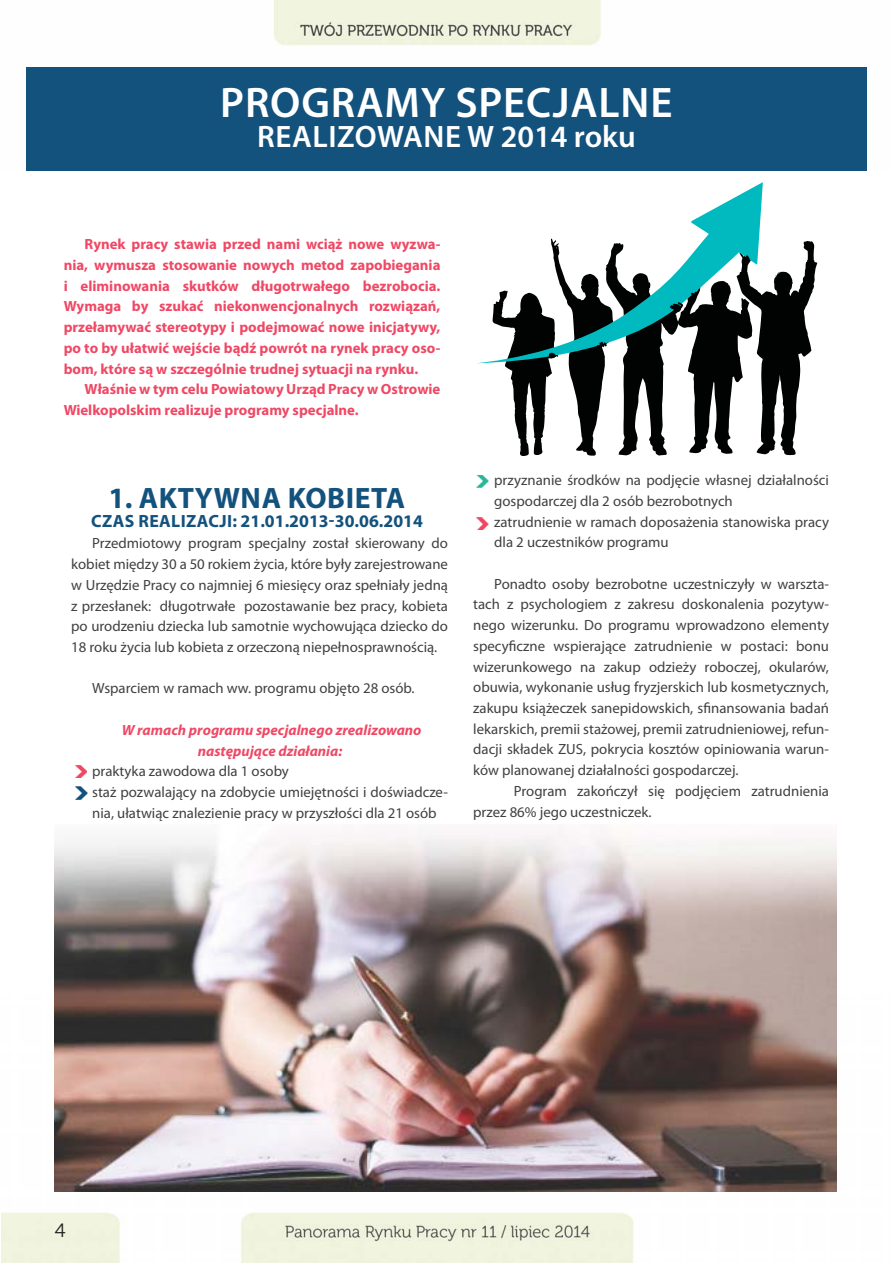
<style>
.page{position:relative;width:893px;height:1263px;background:#fff}
.page>*{position:absolute;margin:0;border:0;box-sizing:border-box;transform-origin:0 0}
.t1{font:600 42.9px "Myriad Pro";letter-spacing:.02em;color:#fff}
.t2{font:600 31.05px "Myriad Pro";letter-spacing:.01em;color:#fff}
.t3{font:700 29.55px "Myriad Pro";letter-spacing:.02em;color:#13527d}
.t4{font:19.2px "Museo 300";color:#231f20}
.t5{font:700 17.7px "Myriad Pro";letter-spacing:.01em;color:#13527d}
.t6{font:14.85px/20.7px "Myriad Pro";color:#404041}
.t7{font:700 14.85px/20.7px "Myriad Pro";color:#ef4865;text-align:justify}
.t8{font:italic 700 14.85px/20.7px "Myriad Pro";color:#ef4865;text-align:center}
</style>
<div class="page">
<img style="left:273px;top:0;width:328px;height:46px">
<img style="left:2px;top:994px;width:632px;height:269px">
<img style="left:55px;top:831px;width:782px;height:361px">
<svg style="left:479px;top:182px;width:284px;height:181px"></svg>
<svg style="left:492px;top:238px;width:325px;height:218px"></svg>
<div style="left:26px;top:67px;width:841px;height:103px;background:#13527d"></div>
<svg style="left:76px;top:766px;width:11px;height:12px"></svg>
<svg style="left:76px;top:787px;width:11px;height:12px"></svg>
<svg style="left:477px;top:475px;width:11px;height:12px"></svg>
<svg style="left:477px;top:518px;width:11px;height:12px"></svg>
<h1 class="t1" style="left:220px;top:86px;width:454px">PROGRAMY SPECJALNE</h1>
<h2 class="t2" style="left:257px;top:125px;width:380px">REALIZOWANE W 2014 roku</h2>
<p class="t7" style="left:64px;top:235px;width:378px;text-indent:21px">Rynek pracy stawia przed nami wciąż nowe wyzwa&shy;nia, wymusza stosowanie nowych metod zapobiegania i eliminowania skutków długotrwałego bezrobocia.<br>Wymaga by szukać niekonwencjonalnych rozwiązań, przełamywać stereotypy i podejmować nowe inicjatywy, po to by ułatwić wejście bądź powrót na rynek pracy oso&shy;bom, które są w szczególnie trudnej sytuacji na rynku.</p>
<p class="t7" style="left:64px;top:380px;width:378px;text-indent:21px">Właśnie w tym celu Powiatowy Urząd Pracy w Ostrowie<br>Wielkopolskim realizuje programy specjalne.</p>
<h3 class="t3" style="left:108px;top:486px;width:298px">1. AKTYWNA KOBIETA</h3>
<p class="t5" style="left:91px;top:514px;width:333px">CZAS REALIZACJI: 21.01.2013-30.06.2014</p>
<p class="t6" style="left:71px;top:534px;width:378px;text-align:justify;text-indent:21px">Przedmiotowy program specjalny został skierowany do kobiet między 30 a 50 rokiem życia, które były zarejestrowane w Urzędzie Pracy co najmniej 6 miesięcy oraz spełniały jedną z przesłanek: długotrwałe pozostawanie bez pracy, kobieta po urodzeniu dziecka lub samotnie wychowująca dziecko do 18 roku życia lub kobieta z orzeczoną niepełnosprawnością.</p>
<p class="t6" style="left:92px;top:679px;width:324px">Wsparciem w ramach ww. programu objęto 28 osób.</p>
<p class="t8" style="left:122px;top:720px;width:301px">W ramach programu specjalnego zrealizowano następujące działania:</p>
<p class="t6" style="left:92px;top:762px;width:357px">praktyka zawodowa dla 1 osoby<br>staż pozwalający na zdobycie umiejętności i doświadcze&shy;nia, ułatwiąc znalezienie pracy w przyszłości dla 21 osób</p>
<p class="t6" style="left:494px;top:471px;width:336px">przyznanie środków na podjęcie własnej działalności gospodarczej dla 2 osób bezrobotnych<br>zatrudnienie w ramach doposażenia stanowiska pracy dla 2 uczestników programu</p>
<p class="t6" style="left:473px;top:574px;width:357px;text-align:justify;text-indent:21px">Ponadto osoby bezrobotne uczestniczyły w warszta&shy;tach z psychologiem z zakresu doskonalenia pozytyw&shy;nego wizerunku. Do programu wprowadzono elementy specyficzne wspierające zatrudnienie w postaci: bonu wizerunkowego na zakup odzieży roboczej, okularów, obuwia, wykonanie usług fryzjerskich lub kosmetycznych, zakupu książeczek sanepidowskich, sfinansowania badań lekarskich, premii stażowej, premii zatrudnieniowej, refun&shy;dacji składek ZUS, pokrycia kosztów opiniowania warun&shy;ków planowanej działalności gospodarczej.</p>
<p class="t6" style="left:473px;top:781px;width:357px;text-indent:41px">Program zakończył się podjęciem zatrudnienia przez 86% jego uczestniczek.</p>
<p class="t4" style="left:55px;top:1220px;width:12px">4</p>
</div>
